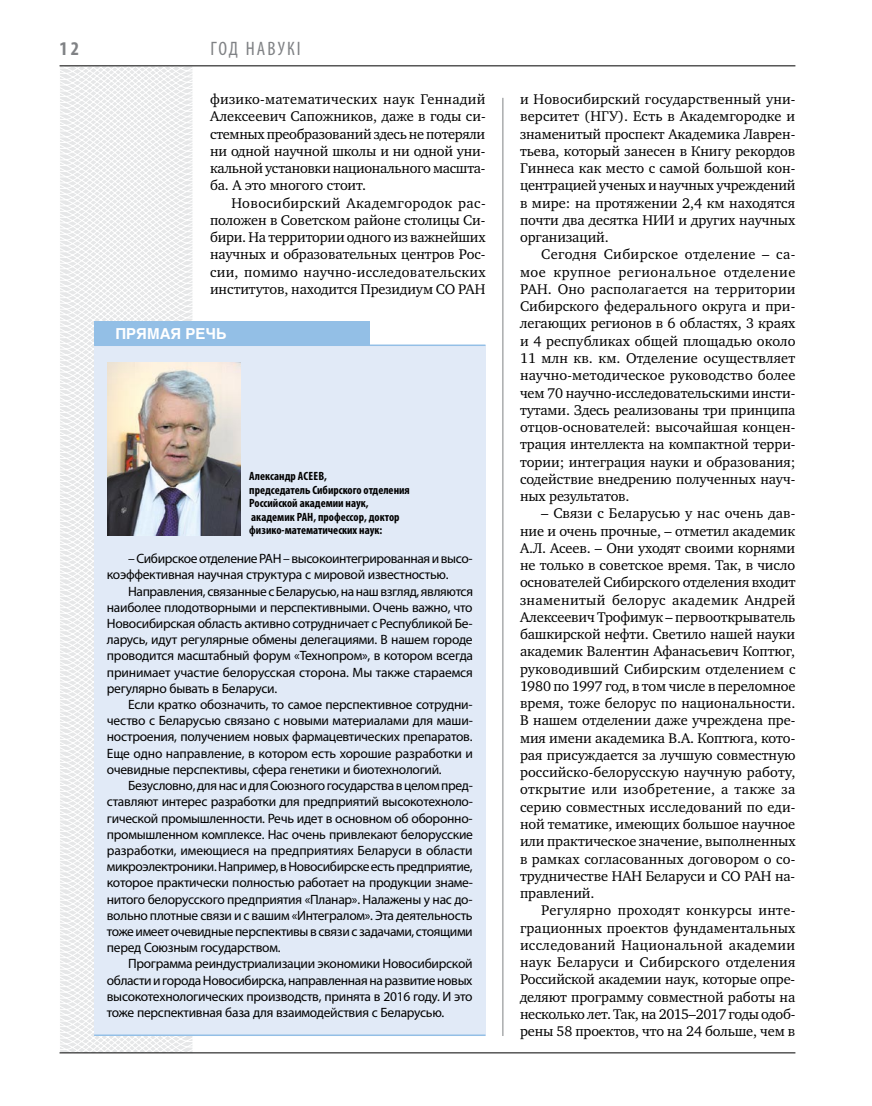
<style>
.page{position:relative;width:872px;height:1106px;background:#fff}
.page>*{position:absolute;margin:0;border:0;box-sizing:border-box;transform-origin:0 0}
.t1{font:condensed 19.5px "Myriad Pro";color:#808285}
.t2{font:700 condensed 19.5px "Myriad Pro";color:#808285}
.t3{font:700 15px "Helios";color:#fff}
.t4{font:14.4px/17.2px "Charter C";letter-spacing:-.005em;color:#000;text-align:justify}
.t5{font:13.5px/16.2px "Myriad Pro";letter-spacing:-.02em;color:#000;text-align:justify}
.t6{font:700 condensed 12px/13.5px "Myriad Pro";color:#000}
</style>
<div class="page">
<svg style="left:59px;top:65px;width:192px;height:989px"></svg>
<hr style="left:502px;top:98px;width:1px;height:938px;background:#808285">
<hr style="left:60px;top:1052px;width:735px;height:1px;background:#000">
<hr style="left:60px;top:65px;width:735px;height:1px;background:#000">
<div style="left:94px;top:346px;width:391px;height:690px;background:#e1eaf7"></div>
<div style="left:94px;top:321px;width:275px;height:23px;background:#93bfe6"></div>
<hr style="left:94px;top:344px;width:391px;height:2px;background:#93bfe6">
<hr style="left:94px;top:1034px;width:391px;height:2px;background:#93bfe6">
<img style="left:108px;top:363px;width:133px;height:172px">
<h1 class="t2" style="left:60px;top:37px;width:21px">12</h1>
<h1 class="t1" style="left:210px;top:37px;width:92px">Год на вук і</h1>
<p class="t4" style="left:210px;top:91px;width:277px">физико-математических наук Геннадий Алексеевич Сапожников, даже в годы си&shy;стемных преобразований здесь не потеряли ни одной научной школы и ни одной уни&shy;кальной установки национального масшта&shy;ба. А это многого стоит.</p>
<p class="t4" style="left:210px;top:194px;width:277px;text-indent:21px">Новосибирский Академгородок рас&shy;положен в Советском районе столицы Си&shy;бири. На территории одного из важнейших научных и образовательных центров Рос&shy;сии, помимо научно-исследовательских институтов, находится Президиум СО РАН</p>
<p class="t3" style="left:115px;top:325px;width:113px">Прямая речь</p>
<p class="t6" style="left:249px;top:469px;width:162px">Александр Асеев,<br>председатель Сибирского отделения<br>Российской академии наук, академик РАН, профессор, доктор физико-математических наук:</p>
<p class="t5" style="left:107px;top:550px;width:367px;text-indent:21px">– Сибирское отделение РАН – высокоинтегрированная и высо&shy;коэффективная научная структура с мировой известностью.</p>
<p class="t5" style="left:107px;top:583px;width:368px;text-indent:21px">Направления, связанные с Беларусью, на наш взгляд, являются наиболее плодотворными и перспективными. Очень важно, что Новосибирская область активно сотрудничает с Республикой Бе&shy;ларусь, идут регулярные обмены делегациями. В нашем городе проводится масштабный форум «Технопром», в котором всегда принимает участие белорусская сторона. Мы также стараемся регулярно бывать в Беларуси.</p>
<p class="t5" style="left:107px;top:696px;width:368px;text-indent:21px">Если кратко обозначить, то самое перспективное сотрудни&shy;чество с Беларусью связано с новыми материалами для маши&shy;ностроения, получением новых фармацевтических препаратов.<br>Еще одно направление, в котором есть хорошие разработки и очевидные перспективы, сфера генетики и биотехнологий.</p>
<p class="t5" style="left:107px;top:777px;width:368px;text-indent:21px">Безусловно, для нас и для Союзного государства в целом пред&shy;ставляют интерес разработки для предприятий высокотехноло&shy;гической промышленности. Речь идет в основном об оборонно&shy;промышленном комплексе. Нас очень привлекают белорусские разработки, имеющиеся на предприятиях Беларуси в области микроэлектроники. Например, в Новосибирске есть предприятие, которое практически полностью работает на продукции знаме&shy;нитого белорусского предприятия «Планар». Налажены у нас до&shy;вольно плотные связи и с вашим «Интегралом». Эта деятельность тоже имеет очевидные перспективы в связи с задачами, стоящими перед Союзным государством.</p>
<p class="t5" style="left:107px;top:955px;width:367px;text-indent:21px">Программа реиндустриализации экономики Новосибирской области и города Новосибирска, направленная на развитие новых высокотехнологических производств, принята в 2016 году. И это тоже перспективная база для взаимодействия с Беларусью.</p>
<p class="t4" style="left:520px;top:91px;width:277px">и Новосибирский государственный уни&shy;верситет (НГУ). Есть в Академгородке и знаменитый проспект Академика Лаврен&shy;тьева, который занесен в Книгу рекордов Гиннеса как место с самой большой кон&shy;центрацией ученых и научных учреждений в мире: на протяжении 2,4 км находятся почти два десятка НИИ и других научных организаций.</p>
<p class="t4" style="left:520px;top:246px;width:277px;text-indent:21px">Сегодня Сибирское отделение – са&shy;мое крупное региональное отделение РАН. Оно располагается на территории Сибирского федерального округа и при&shy;легающих регионов в 6 областях, 3 краях и 4 республиках общей площадью около 11 млн кв. км. Отделение осуществляет научно-методическое руководство более чем 70 научно-исследовательскими инсти&shy;тутами. Здесь реализованы три принципа отцов-основателей: высочайшая концен&shy;трация интеллекта на компактной терри&shy;тории; интеграция науки и образования; содействие внедрению полученных науч&shy;ных результатов.</p>
<p class="t4" style="left:520px;top:505px;width:277px;text-indent:21px">– Связи с Беларусью у нас очень дав&shy;ние и очень прочные, – отметил академик А.Л. Асеев. – Они уходят своими корнями не только в советское время. Так, в число основателей Сибирского отделения входит знаменитый белорус академик Андрей Алексеевич Трофимук – первооткрыватель башкирской нефти. Светило нашей науки академик Валентин Афанасьевич Коптюг, руководивший Сибирским отделением с 1980 по 1997 год, в том числе в переломное время, тоже белорус по национальности.<br>В нашем отделении даже учреждена пре&shy;мия имени академика В.А. Коптюга, кото&shy;рая присуждается за лучшую совместную российско-белорусскую научную работу, открытие или изобретение, а также за серию совместных исследований по еди&shy;ной тематике, имеющих большое научное или практическое значение, выполненных в рамках согласованных договором о со&shy;трудничестве НАН Беларуси и СО РАН на&shy;правлений.</p>
<p class="t4" style="left:520px;top:902px;width:277px;text-indent:21px">Регулярно проходят конкурсы инте&shy;грационных проектов фундаментальных исследований Национальной академии наук Беларуси и Сибирского отделения Российской академии наук, которые опре&shy;деляют программу совместной работы на несколько лет. Так, на 2015–2017 годы одоб&shy;рены 58 проектов, что на 24 больше, чем в</p>
</div>
